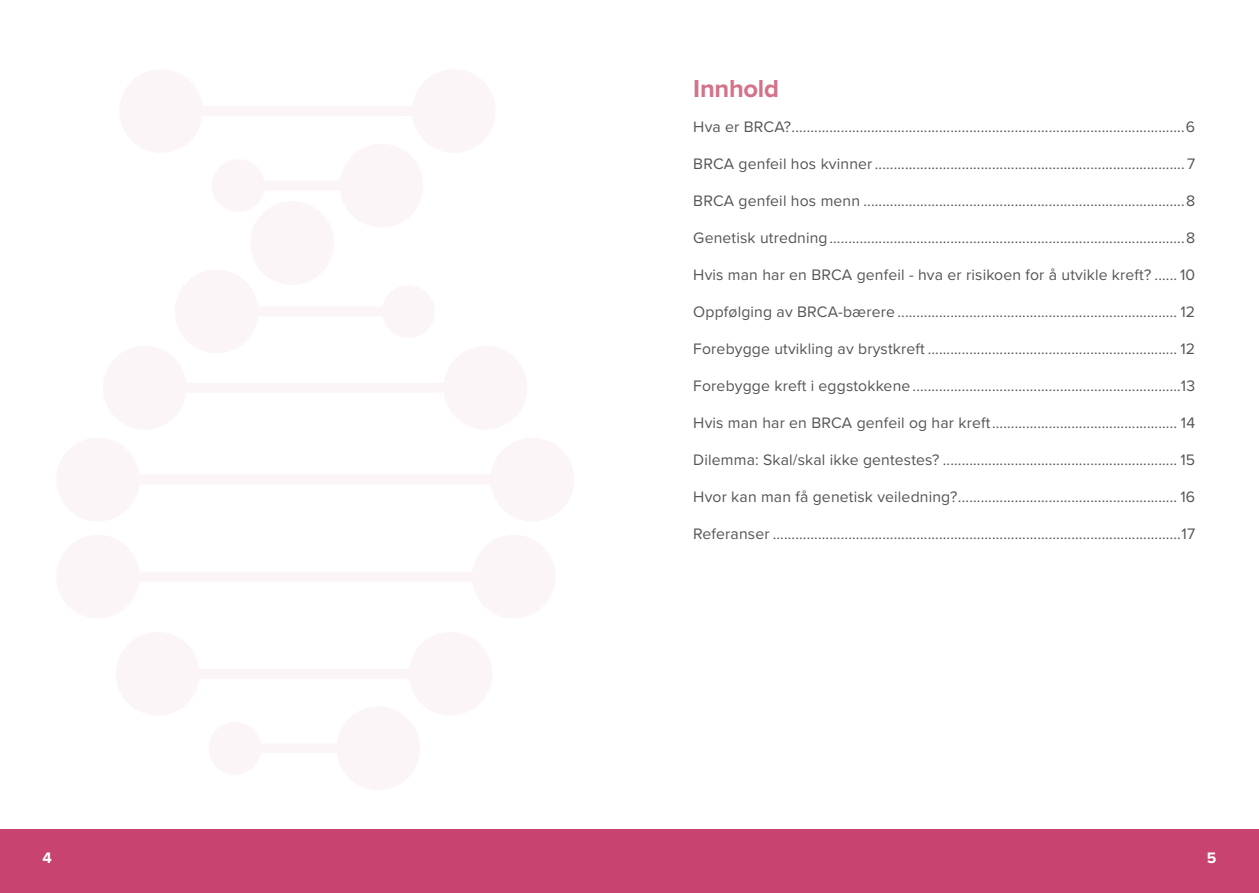
<style>
.page{position:relative;width:1259px;height:893px;background:#fff}
.page>*{position:absolute;margin:0;border:0;box-sizing:border-box;transform-origin:0 0}
.t1{font:700 25.5px "Proxima Nova";letter-spacing:-.01em;color:#d37288}
.t2{font:15.75px "Proxima Nova";letter-spacing:.01em;color:#555}
.t3{font:700 15.75px "Proxima Nova";color:#fff}
</style>
<div class="page">
<div style="left:629px;top:829px;width:630px;height:64px;background:#c8436f"></div>
<div style="left:0;top:829px;width:629px;height:64px;background:#c8436f"></div>
<div style="left:250px;top:201px;width:84px;height:84px;background:#fbf5f7;border-radius:50%"></div>
<h1 class="t1" style="left:693px;top:69px;width:87px">Innhold</h1>
<p class="t2" style="left:693px;top:115px;width:503px">Hva er BRCA?........................................................................................................6</p>
<p class="t2" style="left:693px;top:152px;width:503px">BRCA genfeil hos kvinner.................................................................................. 7</p>
<p class="t2" style="left:693px;top:189px;width:503px">BRCA genfeil hos menn .....................................................................................8</p>
<p class="t2" style="left:693px;top:226px;width:503px">Genetisk utredning..............................................................................................8</p>
<p class="t2" style="left:693px;top:263px;width:503px">Hvis man har en BRCA genfeil - hva er risikoen for å utvikle kreft? ...... 10</p>
<p class="t2" style="left:693px;top:300px;width:503px">Oppfølging av BRCA-bærere .......................................................................... 12</p>
<p class="t2" style="left:693px;top:337px;width:503px">Forebygge utvikling av brystkreft .................................................................. 12</p>
<p class="t2" style="left:693px;top:374px;width:503px">Forebygge kreft i eggstokkene .......................................................................13</p>
<p class="t2" style="left:693px;top:411px;width:503px">Hvis man har en BRCA genfeil og har kreft................................................. 14</p>
<p class="t2" style="left:693px;top:448px;width:503px">Dilemma: Skal/skal ikke gentestes? .............................................................. 15</p>
<p class="t2" style="left:693px;top:485px;width:503px">Hvor kan man få genetisk veiledning?.......................................................... 16</p>
<p class="t2" style="left:693px;top:522px;width:503px">Referanser ............................................................................................................17</p>
<p class="t3" style="left:43px;top:846px;width:11px">4</p>
<p class="t3" style="left:1206px;top:846px;width:11px">5</p>
</div>
